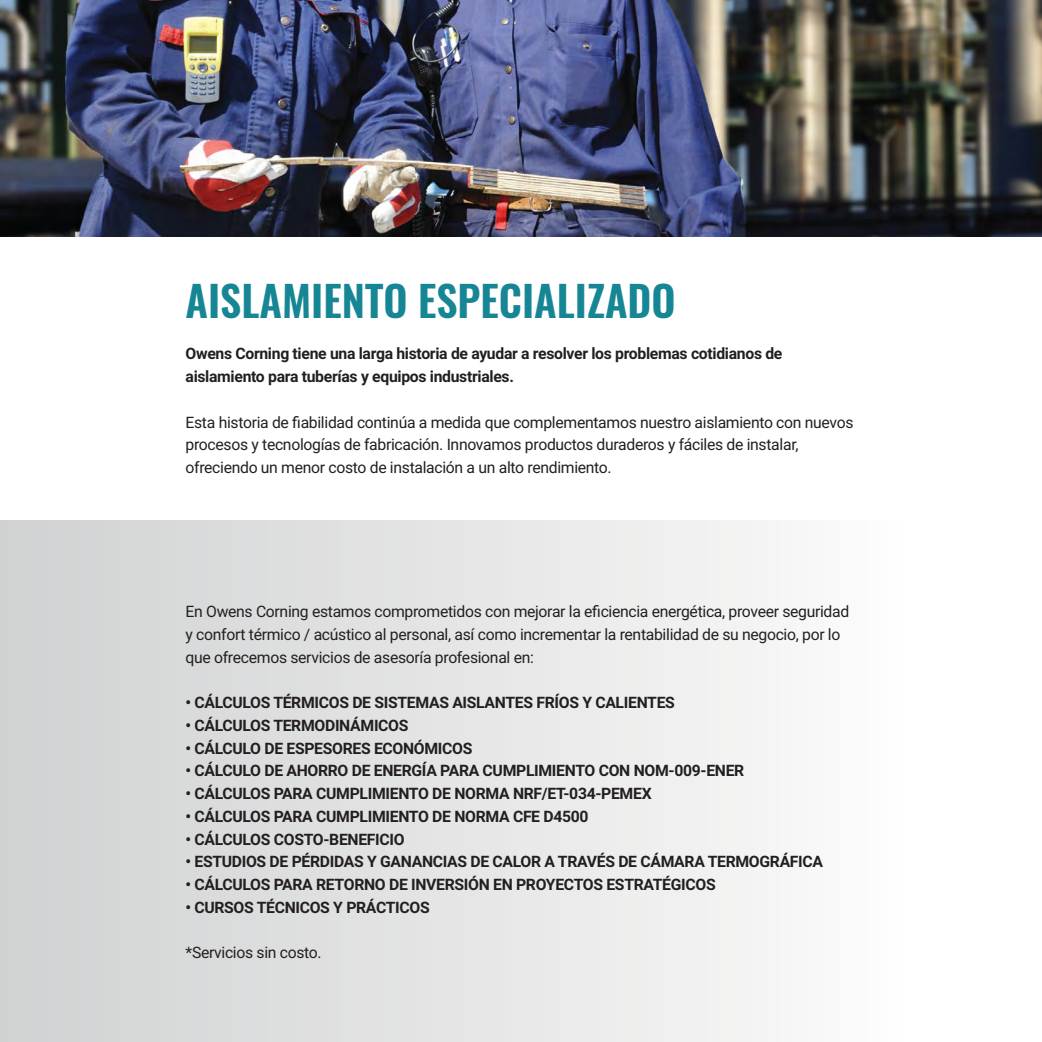
<style>
.page{position:relative;width:1042px;height:1042px;background:#fff}
.page>*{position:absolute;margin:0;border:0;box-sizing:border-box;transform-origin:0 0}
.t1{font:600 42px "Oswald";color:#168695}
.t2{font:700 15.75px/22.8px "Roboto";letter-spacing:-.02em;color:#231f20}
.t3{font:15.75px/22.8px "Roboto";letter-spacing:-.02em;color:#231f20}
</style>
<div class="page">
<img style="left:0;top:0;width:1042px;height:236px">
<div style="left:0;top:521px;width:1042px;height:521px;background:linear-gradient(to right,#cfd1d1,#fff)"></div>
<h1 class="t1" style="left:186px;top:271px;width:492px">AISLAMIENTO ESPECIALIZADO</h1>
<p class="t2" style="left:186px;top:342px;width:598px">Owens Corning tiene una larga historia de ayudar a resolver los problemas cotidianos de aislamiento para tuberías y equipos industriales.</p>
<p class="t3" style="left:186px;top:410px;width:669px">Esta historia de fiabilidad continúa a medida que complementamos nuestro aislamiento con nuevos procesos y tecnologías de fabricación. Innovamos productos duraderos y fáciles de instalar, ofreciendo un menor costo de instalación a un alto rendimiento.</p>
<p class="t3" style="left:186px;top:599px;width:665px">En Owens Corning estamos comprometidos con mejorar la eficiencia energética, proveer seguridad y confort térmico / acústico al personal, así como incrementar la rentabilidad de su negocio, por lo que ofrecemos servicios de asesoría profesional en:</p>
<p class="t2" style="left:186px;top:690px;width:491px">• CÁLCULOS TÉRMICOS DE SISTEMAS AISLANTES FRÍOS Y CALIENTES</p>
<p class="t2" style="left:186px;top:713px;width:224px">• CÁLCULOS TERMODINÁMICOS</p>
<p class="t2" style="left:186px;top:736px;width:288px">• CÁLCULO DE ESPESORES ECONÓMICOS</p>
<p class="t2" style="left:186px;top:759px;width:560px">• CÁLCULO DE AHORRO DE ENERGÍA PARA CUMPLIMIENTO CON NOM-009-ENER</p>
<p class="t2" style="left:186px;top:781px;width:468px">• CÁLCULOS PARA CUMPLIMIENTO DE NORMA NRF/ET-034-PEMEX</p>
<p class="t2" style="left:186px;top:804px;width:404px">• CÁLCULOS PARA CUMPLIMIENTO DE NORMA CFE D4500</p>
<p class="t2" style="left:186px;top:827px;width:221px">• CÁLCULOS COSTO-BENEFICIO</p>
<p class="t2" style="left:186px;top:850px;width:639px">• ESTUDIOS DE PÉRDIDAS Y GANANCIAS DE CALOR A TRAVÉS DE CÁMARA TERMOGRÁFICA</p>
<p class="t2" style="left:186px;top:872px;width:532px">• CÁLCULOS PARA RETORNO DE INVERSIÓN EN PROYECTOS ESTRATÉGICOS</p>
<p class="t2" style="left:186px;top:895px;width:246px">• CURSOS TÉCNICOS Y PRÁCTICOS</p>
<p class="t3" style="left:186px;top:941px;width:138px">*Servicios sin costo.</p>
</div>
